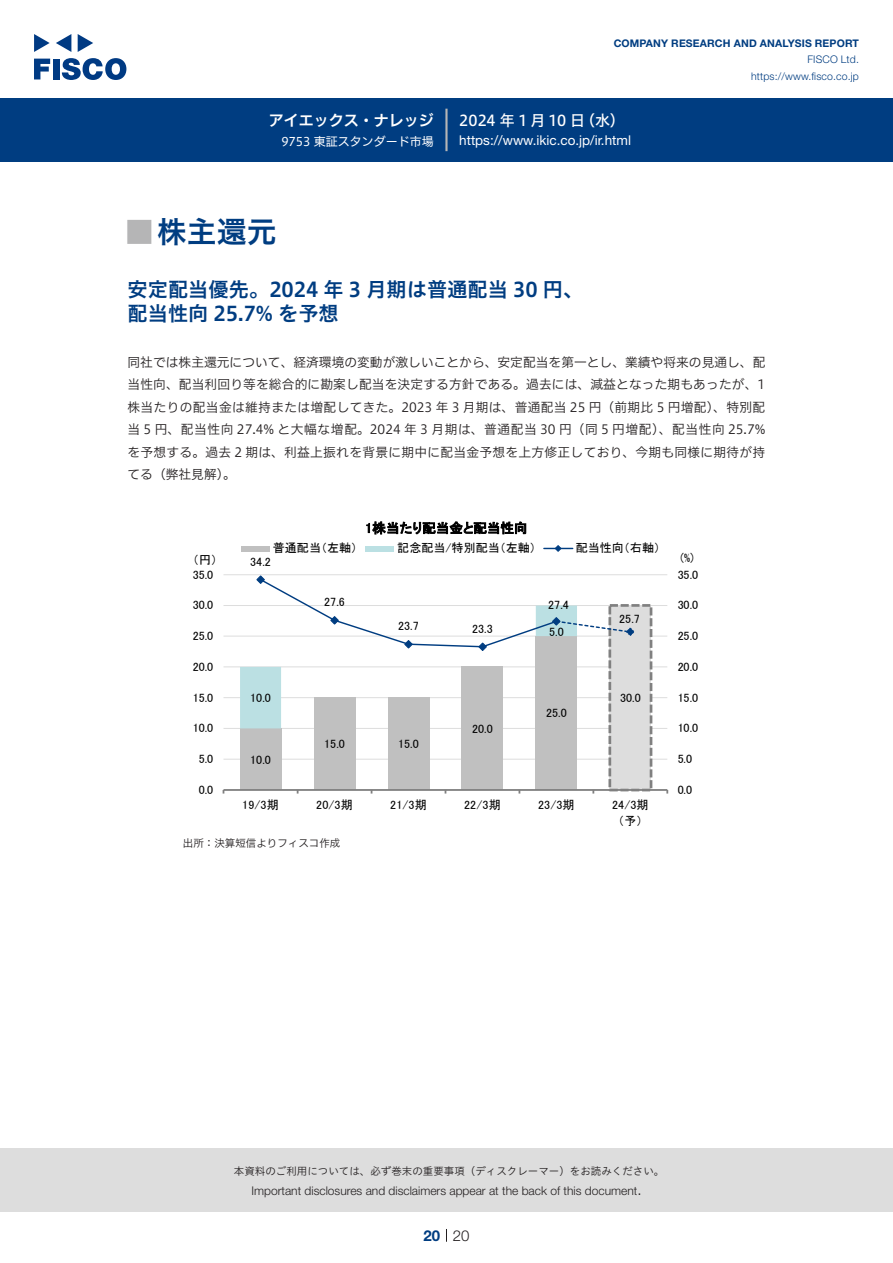
<style>
.page{position:relative;width:893px;height:1263px;background:#fff}
.page>*{position:absolute;margin:0;border:0;box-sizing:border-box;transform-origin:0 0}
.t1{font:30px "Hiragino UD Sans Std N W6";color:#003d81}
.t2{font:24px "Hiragino UD Sans Std N W6";color:#b5b5b6}
.t3{font:20.25px/24px "Hiragino UD Sans Std W6";color:#003d81}
.t4{font:15px "Hiragino UD Sans F Std N W5";color:#fff}
.t5{font:15px "Hiragino UD Sans F Std N W6";color:#fff}
.t6{font:300 15px "Helvetica Neue LT Std";color:#231f20}
.t7{font:700 15px "Helvetica Neue LT Std";color:#003d81}
.t8{font:13.5px "Helvetica Neue LT Std";color:#fff}
.t9{font:13.5px "MS P Gothic";letter-spacing:.005em;color:#000}
.t10{font:12.75px/22.5px "Hiragino UD Sans F Std N W3";letter-spacing:.02em;color:#231f20;text-align:justify}
.t11{font:12px "MS P Gothic";color:#000}
.t12{font:300 12px "Helvetica Neue LT Std";color:#231f20}
.t13{font:12px "Hiragino UD Sans F Std N W4";color:#fff}
.t14{font:10.5px "Hiragino UD Sans Std W3";color:#231f20}
.t15{font:700 10.5px "Helvetica Neue LT Std";letter-spacing:.015em;color:#003d81}
.t16{font:300 10.5px/16.5px "Helvetica Neue LT Std";letter-spacing:.015em;color:#003d81;text-align:right}
.t17{font:10.5px "Hiragino UD Sans F Std N W3";color:#231f20}
</style>
<div class="page">
<div style="left:0;top:1148px;width:893px;height:64px;background:#ddd"></div>
<svg style="left:34px;top:59px;width:16px;height:20px"></svg>
<div style="left:53px;top:59px;width:6px;height:20px;background:#003a83"></div>
<svg style="left:62px;top:58px;width:64px;height:22px"></svg>
<svg style="left:34px;top:34px;width:16px;height:18px"></svg>
<svg style="left:78px;top:34px;width:15px;height:18px"></svg>
<svg style="left:56px;top:34px;width:15px;height:18px"></svg>
<div style="left:0;top:98px;width:893px;height:64px;background:#003d81"></div>
<hr style="left:445px;top:109px;width:3px;height:42px;background:#b5b5b6">
<svg style="left:446px;top:1229px;width:1px;height:13px"></svg>
<hr style="left:223px;top:759px;width:444px;height:1px;background:#ddd">
<hr style="left:223px;top:728px;width:444px;height:1px;background:#ddd">
<hr style="left:223px;top:697px;width:444px;height:1px;background:#ddd">
<hr style="left:223px;top:666px;width:444px;height:1px;background:#ddd">
<hr style="left:223px;top:636px;width:444px;height:1px;background:#ddd">
<hr style="left:223px;top:605px;width:444px;height:1px;background:#ddd">
<hr style="left:223px;top:574px;width:444px;height:1px;background:#ddd">
<div style="left:240px;top:728px;width:41px;height:62px;background:#c0c0c0"></div>
<div style="left:314px;top:698px;width:41px;height:92px;background:#c0c0c0"></div>
<div style="left:388px;top:698px;width:41px;height:92px;background:#c0c0c0"></div>
<div style="left:462px;top:667px;width:41px;height:123px;background:#c0c0c0"></div>
<div style="left:536px;top:636px;width:41px;height:154px;background:#c0c0c0"></div>
<div style="left:610px;top:605px;width:41px;height:185px;background:#ddd"></div>
<div style="left:608px;top:604px;width:44px;height:187px;border:3px dashed #808080"></div>
<hr style="left:223px;top:789px;width:444px;height:2px;background:#808080">
<svg style="left:240px;top:575px;width:395px;height:153px"></svg>
<div style="left:241px;top:546px;width:29px;height:5px;background:#c0c0c0"></div>
<div style="left:365px;top:546px;width:29px;height:5px;background:#bbe0e3"></div>
<svg style="left:544px;top:545px;width:29px;height:7px"></svg>
<p class="t5" style="left:269px;top:109px;width:167px">アイエックス・ナレッジ</p>
<p class="t13" style="left:281px;top:132px;width:154px">9753 東証スタンダード市場</p>
<p class="t15" style="left:614px;top:37px;width:247px">COMPANY RESEARCH AND ANALYSIS REPORT</p>
<p class="t16" style="left:751px;top:51px;width:109px">FISCO Ltd. https://www.fisco.co j p.</p>
<p class="t4" style="left:580px;top:109px;width:46px">（水(</p>
<p class="t4" style="left:459px;top:109px;width:127px">2024 年 1 月 10 日</p>
<p class="t8" style="left:459px;top:132px;width:173px">https://www.ikic.co j p. .i r/ html</p>
<h1 class="t1" style="left:157px;top:209px;width:121px">株主還元</h1>
<h2 class="t2" style="left:128px;top:213px;width:25px">█</h2>
<h3 class="t3" style="left:128px;top:276px;width:457px">安定配当優先。2024 年 3 月期は普通配当 30 円、配当性向 25.7% を予想</h3>
<p class="t10" style="left:128px;top:350px;width:639px">同社では株主還元について、経済環境の変動が激しいことから、安定配当を第一とし、業績や将来の見通し、配当性向、配当利回り等を総合的に勘案し配当を決定する方針である。過去には、減益となった期もあったが、1株当たりの配当金は維持または増配してきた。2023 年 3 月期は、普通配当 25 円（前期比 5 円増配）、特別配当 5 円、配当性向 27.4% と大幅な増配。2024 年 3 月期は、普通配当 30 円（同 5 円増配）、配当性向 25.7%を予想する。過去 2 期は、利益上振れを背景に期中に配当金予想を上方修正しており、今期も同様に期待が持てる（弊社見解。(</p>
<p class="t9" style="left:365px;top:521px;width:164px">1株当たり配当金と配当性向</p>
<p class="t11" style="left:193px;top:553px;width:26px">円（ (</p>
<p class="t11" style="left:273px;top:542px;width:86px">普通配当（左軸）</p>
<p class="t11" style="left:250px;top:555px;width:22px">34.2</p>
<p class="t11" style="left:397px;top:542px;width:140px">記念配当/特別配当（左軸）</p>
<p class="t11" style="left:576px;top:542px;width:86px">配当性向（右軸(</p>
<p class="t11" style="left:680px;top:552px;width:15px">(%)</p>
<p class="t11" style="left:193px;top:568px;width:22px">35.0</p>
<p class="t11" style="left:678px;top:568px;width:22px">35.0</p>
<p class="t11" style="left:193px;top:599px;width:22px">30.0</p>
<p class="t11" style="left:324px;top:596px;width:22px">27.6</p>
<p class="t11" style="left:548px;top:599px;width:22px">27.4</p>
<p class="t11" style="left:678px;top:599px;width:22px">30.0</p>
<p class="t11" style="left:193px;top:630px;width:22px">25.0</p>
<p class="t11" style="left:398px;top:620px;width:22px">23.7</p>
<p class="t11" style="left:472px;top:622px;width:22px">23.3</p>
<p class="t11" style="left:549px;top:625px;width:16px">5.0</p>
<p class="t11" style="left:619px;top:612px;width:22px">25.7</p>
<p class="t11" style="left:678px;top:630px;width:22px">25.0</p>
<p class="t11" style="left:193px;top:661px;width:22px">20.0</p>
<p class="t11" style="left:678px;top:660px;width:22px">20.0</p>
<p class="t11" style="left:193px;top:691px;width:22px">15.0</p>
<p class="t11" style="left:250px;top:692px;width:22px">10.0</p>
<p class="t11" style="left:620px;top:692px;width:22px">30.0</p>
<p class="t11" style="left:678px;top:691px;width:22px">15.0</p>
<p class="t11" style="left:546px;top:707px;width:22px">25.0</p>
<p class="t11" style="left:193px;top:722px;width:22px">10.0</p>
<p class="t11" style="left:472px;top:722px;width:22px">20.0</p>
<p class="t11" style="left:678px;top:722px;width:22px">10.0</p>
<p class="t11" style="left:324px;top:738px;width:22px">15.0</p>
<p class="t11" style="left:398px;top:738px;width:22px">15.0</p>
<p class="t11" style="left:199px;top:753px;width:16px">5.0</p>
<p class="t11" style="left:250px;top:753px;width:22px">10.0</p>
<p class="t11" style="left:678px;top:753px;width:16px">5.0</p>
<p class="t11" style="left:199px;top:784px;width:16px">0.0</p>
<p class="t11" style="left:678px;top:783px;width:16px">0.0</p>
<p class="t11" style="left:242px;top:799px;width:38px">19/3期</p>
<p class="t11" style="left:316px;top:799px;width:38px">20/3期</p>
<p class="t11" style="left:390px;top:799px;width:38px">21/3期</p>
<p class="t11" style="left:464px;top:799px;width:38px">22/3期</p>
<p class="t11" style="left:538px;top:799px;width:38px">23/3期</p>
<p class="t11" style="left:612px;top:799px;width:38px">24/3期</p>
<p class="t11" style="left:618px;top:815px;width:26px">予（ (</p>
<p class="t17" style="left:183px;top:835px;width:159px">出所：決算短信よりフィスコ作成</p>
<p class="t14" style="left:234px;top:1163px;width:432px">本資料のご利用については、必ず巻末の重要事項（ディスクレーマー）をお読みください。</p>
<p class="t6" style="left:637px;top:1180px;width:6px">.</p>
<p class="t12" style="left:251px;top:1183px;width:387px">Important disclosures and disclaimers appear at the back of this document</p>
<p class="t7" style="left:423px;top:1226px;width:18px">20</p>
<p class="t6" style="left:453px;top:1226px;width:18px">20</p>
</div>
